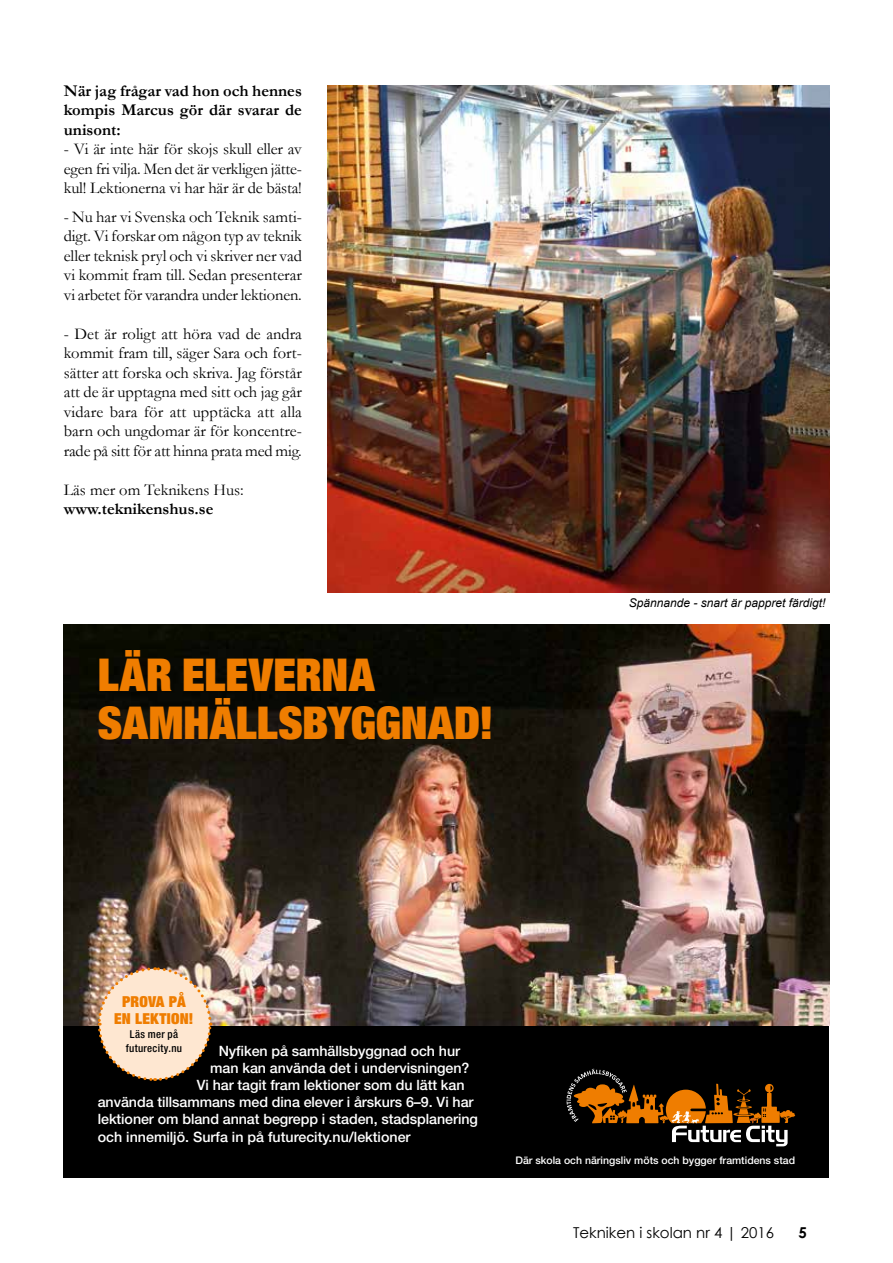
<style>
.page{position:relative;width:893px;height:1263px;background:#fff}
.page>*{position:absolute;margin:0;border:0;box-sizing:border-box;transform-origin:0 0}
.t1{font:900 condensed 45.3px/48px "Helvetica Neue LT Std";color:#ef7d00}
.t2{font:16.5px/19.5px "Garamond";letter-spacing:-.01em;color:#000;text-align:justify}
.t3{font:700 16.5px/19.5px "Garamond";color:#000;text-align:justify}
.t4{font:900 condensed 15.15px/17.4px "Helvetica Neue LT Std";letter-spacing:.01em;color:#ef7d00;text-align:center}
.t5{font:15px "Century Gothic";color:#000}
.t6{font:700 15px "Century Gothic";color:#000}
.t7{font:500 14.25px "Helvetica Neue LT Std";letter-spacing:-.005em;color:#fff}
.t8{font:italic 12px "Arial";color:#000}
.t9{font:500 condensed 10.8px/14.1px "Helvetica Neue LT Std";letter-spacing:.03em;color:#000;text-align:center}
.t10{font:500 10.5px "Helvetica Neue LT Std";color:#fff}
</style>
<div class="page">
<div style="left:64px;top:1026px;width:765px;height:152px;background:#000"></div>
<img style="left:64px;top:625px;width:765px;height:401px">
<svg style="left:567px;top:1069px;width:228px;height:77px"></svg>
<svg style="left:96px;top:966px;width:117px;height:115px;background:#d3bba6"></svg>
<img style="left:327px;top:86px;width:502px;height:507px">
<p class="t3" style="left:64px;top:81px;width:240px">När jag frågar vad hon och hennes kompis Marcus gör där svarar de unisont:</p>
<p class="t2" style="left:64px;top:139px;width:240px">- Vi är inte här för skojs skull eller av egen fri vilja. Men det är verkligen jätte&shy;kul! Lektionerna vi har här är de bästa!</p>
<p class="t2" style="left:64px;top:206px;width:240px">- Nu har vi Svenska och Teknik samti&shy;digt. Vi forskar om någon typ av teknik eller teknisk pryl och vi skriver ner vad vi kommit fram till. Sedan presenterar vi arbetet för varandra under lektionen.</p>
<p class="t2" style="left:64px;top:324px;width:240px">- Det är roligt att höra vad de andra kommit fram till, säger Sara och fort&shy;sätter att forska och skriva. Jag förstår att de är upptagna med sitt och jag går vidare bara för att upptäcka att alla barn och ungdomar är för koncentre&shy;rade på sitt för att hinna prata med mig.</p>
<p class="t2" style="left:64px;top:480px;width:182px">Läs mer om Teknikens Hus:</p>
<p class="t3" style="left:64px;top:499px;width:151px">www.teknikenshus.se</p>
<h1 class="t1" style="left:98px;top:650px;width:398px">LÄR ELEVERNA<br>SAMHÄLLSBYGGNAD!</h1>
<p class="t8" style="left:629px;top:595px;width:198px">Spännande - snart är pappret färdigt!</p>
<p class="t4" style="left:114px;top:992px;width:81px">PROVA PÅ<br>EN LEKTION!</p>
<p class="t9" style="left:126px;top:1027px;width:58px">Läs mer på futurecity.nu</p>
<p class="t7" style="left:219px;top:1042px;width:243px">Nyfiken på samhällsbyggnad och hur</p>
<p class="t7" style="left:210px;top:1059px;width:261px">man kan använda det i undervisningen?</p>
<p class="t7" style="left:197px;top:1077px;width:269px">Vi har tagit fram lektioner som du lätt kan</p>
<p class="t7" style="left:98px;top:1094px;width:377px">använda tillsammans med dina elever i årskurs 6–9. Vi har</p>
<p class="t7" style="left:98px;top:1111px;width:382px">lektioner om bland annat begrepp i staden, stadsplanering</p>
<p class="t7" style="left:98px;top:1128px;width:314px">och innemiljö. Surfa in på futurecity.nu/lektioner</p>
<p class="t10" style="left:515px;top:1154px;width:281px">Där skola och näringsliv möts och bygger framtidens stad</p>
<p class="t5" style="left:573px;top:1222px;width:203px">Tekniken i skolan nr 4 | 2016</p>
<p class="t6" style="left:798px;top:1221px;width:10px">5</p>
</div>
